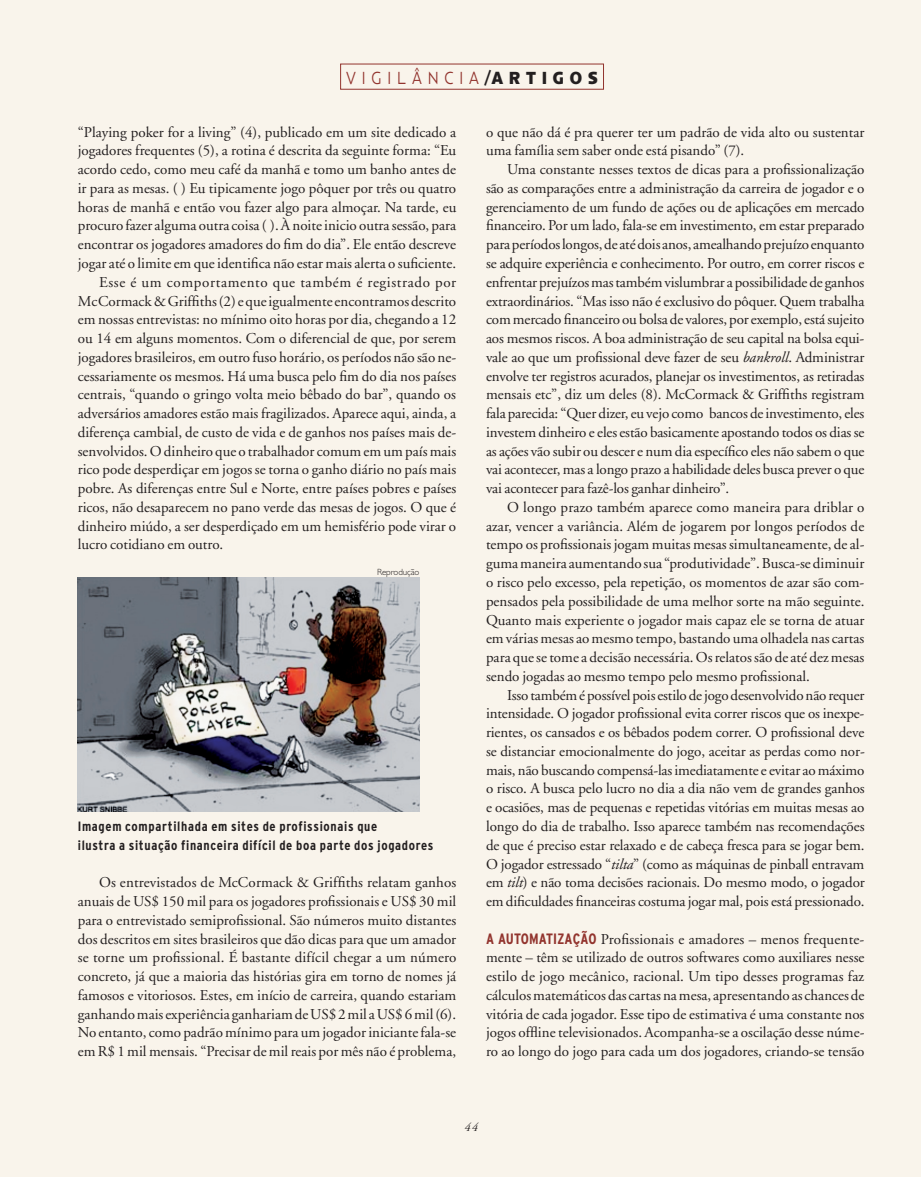
<style>
.page{position:relative;width:921px;height:1177px;background:#fff}
.page>*{position:absolute;margin:0;border:0;box-sizing:border-box;transform-origin:0 0}
.t1{font:300 18px "Anisette Petite";letter-spacing:.38em;color:#92342e;scale:.85 1}
.t2{font:15px/18.8px "Adobe Garamond";color:#231f20;text-align:justify}
.t3{font:15px "Adobe Garamond";letter-spacing:.04em;color:#231f20}
.t4{font:700 condensed 13.5px/18.8px "Interstate";letter-spacing:.05em;color:#231f20}
.t5{font:italic 12px "Adobe Garamond";color:#231f20}
.t6{font:300 9px "Gill Sans";letter-spacing:-.015em;color:#231f20}
.s1{font-weight:700;color:#231f20}
.s2{font-style:italic}
.s3{font-family:"Interstate";font-weight:700;font-stretch:condensed;color:#92342e}
</style>
<div class="page">
<div style="left:0;top:0;width:907px;height:1176px;background:#f9f4eb"></div>
<div style="left:904px;top:0;width:17px;height:1176px;background:#f9f4eb"></div>
<div style="left:340px;top:64px;width:264px;height:26px;border:1px solid #92342e"></div>
<img style="left:78px;top:577px;width:341px;height:234px">
<p class="t1" style="left:346px;top:67px;width:297px">VIGILÂNCIA<span class="s1">/ARTIGOS</span></p>
<p class="t2" style="left:78px;top:123px;width:380px">“Playing poker for a living” (4), publicado em um site dedicado a</p>
<p class="t2" style="left:78px;top:142px;width:380px">jogadores frequentes (5), a rotina é descrita da seguinte forma: “Eu</p>
<p class="t2" style="left:78px;top:160px;width:380px">acordo cedo, como meu café da manhã e tomo um banho antes de</p>
<p class="t2" style="left:78px;top:179px;width:380px">ir para as mesas. ( ) Eu tipicamente jogo pôquer por três ou quatro</p>
<p class="t2" style="left:78px;top:198px;width:380px">horas de manhã e então vou fazer algo para almoçar. Na tarde, eu</p>
<p class="t2" style="left:78px;top:217px;width:380px">procuro fazer alguma outra coisa ( ). À noite inicio outra sessão, para</p>
<p class="t2" style="left:78px;top:235px;width:380px">encontrar os jogadores amadores do fim do dia”. Ele então descreve</p>
<p class="t2" style="left:78px;top:254px;width:380px">jogar até o limite em que identifica não estar mais alerta o suficiente.</p>
<p class="t3" style="left:99px;top:274px;width:359px">Esse é um comportamento que também é registrado por</p>
<p class="t2" style="left:78px;top:292px;width:380px">McCormack &amp; Griffiths (2) e que igualmente encontramos descrito</p>
<p class="t2" style="left:78px;top:310px;width:380px">em nossas entrevistas: no mínimo oito horas por dia, chegando a 12</p>
<p class="t2" style="left:78px;top:329px;width:380px">ou 14 em alguns momentos. Com o diferencial de que, por serem</p>
<p class="t2" style="left:78px;top:348px;width:380px">jogadores brasileiros, em outro fuso horário, os períodos não são ne-</p>
<p class="t2" style="left:78px;top:367px;width:380px">cessariamente os mesmos. Há uma busca pelo fim do dia nos países</p>
<p class="t2" style="left:78px;top:385px;width:380px">centrais, “quando o gringo volta meio bêbado do bar”, quando os</p>
<p class="t2" style="left:78px;top:404px;width:380px">adversários amadores estão mais fragilizados. Aparece aqui, ainda, a</p>
<p class="t2" style="left:78px;top:423px;width:380px">diferença cambial, de custo de vida e de ganhos nos países mais de-</p>
<p class="t2" style="left:78px;top:442px;width:380px">senvolvidos. O dinheiro que o trabalhador comum em um país mais</p>
<p class="t2" style="left:78px;top:460px;width:380px">rico pode desperdiçar em jogos se torna o ganho diário no país mais</p>
<p class="t2" style="left:78px;top:479px;width:380px">pobre. As diferenças entre Sul e Norte, entre países pobres e países</p>
<p class="t2" style="left:78px;top:498px;width:380px">ricos, não desaparecem no pano verde das mesas de jogos. O que é</p>
<p class="t2" style="left:78px;top:517px;width:380px">dinheiro miúdo, a ser desperdiçado em um hemisfério pode virar o</p>
<p class="t2" style="left:78px;top:535px;width:147px">lucro cotidiano em outro.</p>
<p class="t6" style="left:377px;top:566px;width:44px">Reprodução</p>
<p class="t4" style="left:78px;top:816px;width:357px">Imagem compartilhada em sites de profissionais que<br>ilustra a situação financeira difícil de boa parte dos jogadores</p>
<p class="t2" style="left:78px;top:873px;width:380px;text-indent:21px">Os entrevistados de McCormack &amp; Griffiths relatam ganhos anuais de US$ 150 mil para os jogadores profissionais e US$ 30 mil para o entrevistado semiprofissional. São números muito distantes dos descritos em sites brasileiros que dão dicas para que um amador se torne um profissional. É bastante difícil chegar a um número concreto, já que a maioria das histórias gira em torno de nomes já famosos e vitoriosos. Estes, em início de carreira, quando estariam ganhando mais experiência ganhariam de US$ 2 mil a US$ 6 mil (6).<br>No entanto, como padrão mínimo para um jogador iniciante fala-se em R$ 1 mil mensais. “Precisar de mil reais por mês não é problema,</p>
<p class="t2" style="left:486px;top:123px;width:380px">o que não dá é pra querer ter um padrão de vida alto ou sustentar uma família sem saber onde está pisando” (7).</p>
<p class="t2" style="left:486px;top:160px;width:380px;text-indent:21px">Uma constante nesses textos de dicas para a profissionalização são as comparações entre a administração da carreira de jogador e o gerenciamento de um fundo de ações ou de aplicações em mercado financeiro. Por um lado, fala-se em investimento, em estar preparado para períodos longos, de até dois anos, amealhando prejuízo enquanto se adquire experiência e conhecimento. Por outro, em correr riscos e enfrentar prejuízos mas também vislumbrar a possibilidade de ganhos extraordinários. “Mas isso não é exclusivo do pôquer. Quem trabalha com mercado financeiro ou bolsa de valores, por exemplo, está sujeito aos mesmos riscos. A boa administração de seu capital na bolsa equi&shy;vale ao que um profissional deve fazer de seu <span class="s2">bankroll</span>. Administrar envolve ter registros acurados, planejar os investimentos, as retiradas mensais etc”, diz um deles (8). McCormack &amp; Griffiths registram fala parecida: “Quer dizer, eu vejo como bancos de investimento, eles investem dinheiro e eles estão basicamente apostando todos os dias se as ações vão subir ou descer e num dia específico eles não sabem o que vai acontecer, mas a longo prazo a habilidade deles busca prever o que vai acontecer para fazê-los ganhar dinheiro”.</p>
<p class="t2" style="left:486px;top:498px;width:380px;text-indent:21px">O longo prazo também aparece como maneira para driblar o azar, vencer a variância. Além de jogarem por longos períodos de tempo os profissionais jogam muitas mesas simultaneamente, de al&shy;guma maneira aumentando sua “produtividade”. Busca-se diminuir o risco pelo excesso, pela repetição, os momentos de azar são com&shy;pensados pela possibilidade de uma melhor sorte na mão seguinte.<br>Quanto mais experiente o jogador mais capaz ele se torna de atuar em várias mesas ao mesmo tempo, bastando uma olhadela nas cartas para que se tome a decisão necessária. Os relatos são de até dez mesas sendo jogadas ao mesmo tempo pelo mesmo profissional.</p>
<p class="t2" style="left:486px;top:685px;width:380px;text-indent:21px">Isso também é possível pois estilo de jogo desenvolvido não requer intensidade. O jogador profissional evita correr riscos que os inexpe&shy;rientes, os cansados e os bêbados podem correr. O profissional deve se distanciar emocionalmente do jogo, aceitar as perdas como nor&shy;mais, não buscando compensá-las imediatamente e evitar ao máximo o risco. A busca pelo lucro no dia a dia não vem de grandes ganhos e ocasiões, mas de pequenas e repetidas vitórias em muitas mesas ao longo do dia de trabalho. Isso aparece também nas recomendações de que é preciso estar relaxado e de cabeça fresca para se jogar bem.<br>O jogador estressado “<span class="s2">tilta</span>” (como as máquinas de pinball entravam em <span class="s2">tilt</span>) e não toma decisões racionais. Do mesmo modo, o jogador em dificuldades financeiras costuma jogar mal, pois está pressionado.</p>
<p class="t2" style="left:486px;top:929px;width:380px"><span class="s3">A automatização</span> Profissionais e amadores – menos frequente&shy;mente – têm se utilizado de outros softwares como auxiliares nesse estilo de jogo mecânico, racional. Um tipo desses programas faz cálculos matemáticos das cartas na mesa, apresentando as chances de vitória de cada jogador. Esse tipo de estimativa é uma constante nos jogos offline televisionados. Acompanha-se a oscilação desse núme&shy;ro ao longo do jogo para cada um dos jogadores, criando-se tensão</p>
<p class="t5" style="left:464px;top:1120px;width:15px">44</p>
</div>
